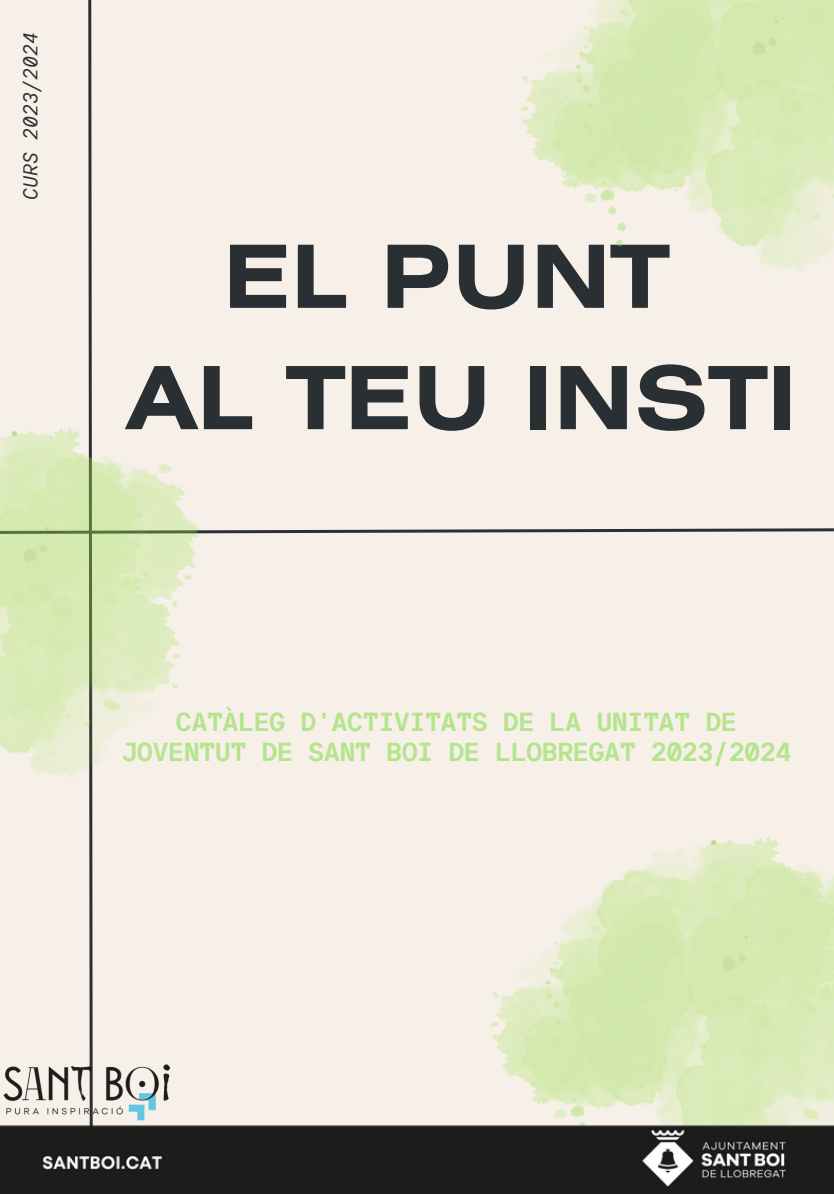
<style>
.page{position:relative;width:834px;height:1196px;background:#fff}
.page>*{position:absolute;margin:0;border:0;box-sizing:border-box;transform-origin:0 0}
.t1{font:700 87px "Helios Ext";color:#2a2f33}
.t2{font:700 26px/30px "TT Interphases Mono";color:#b5e48c;text-align:center}
.t3{font:italic 20px "TT Interphases Mono";letter-spacing:-.005em;color:#2a2f33}
</style>
<div class="page">
<div style="left:0;top:0;width:834px;height:1100px;background:#f6f0e9"></div>
<div style="left:14px;top:23px;width:35px;height:189px;background:#f6f0e9"></div>
<img style="left:518px;top:0;width:316px;height:277px">
<img style="left:488px;top:837px;width:346px;height:263px">
<img style="left:0;top:429px;width:203px;height:356px">
<img style="left:0;top:1100px;width:834px;height:93px">
<img style="left:0;top:1059px;width:177px;height:65px">
<p class="t3" style="left:18px;top:201px;width:169px;rotate:-90deg">CURS 2023/2024</p>
<p class="t1" style="left:223px;top:245px;width:447px">EL PUNT</p>
<p class="t1" style="left:126px;top:366px;width:672px">AL TEU INSTI</p>
<p class="t2" style="left:122px;top:706px;width:671px">CATÀLEG D'ACTIVITATS DE LA UNITAT DE<br>JOVENTUT DE SANT BOI DE LLOBREGAT 2023/2024</p>
</div>
